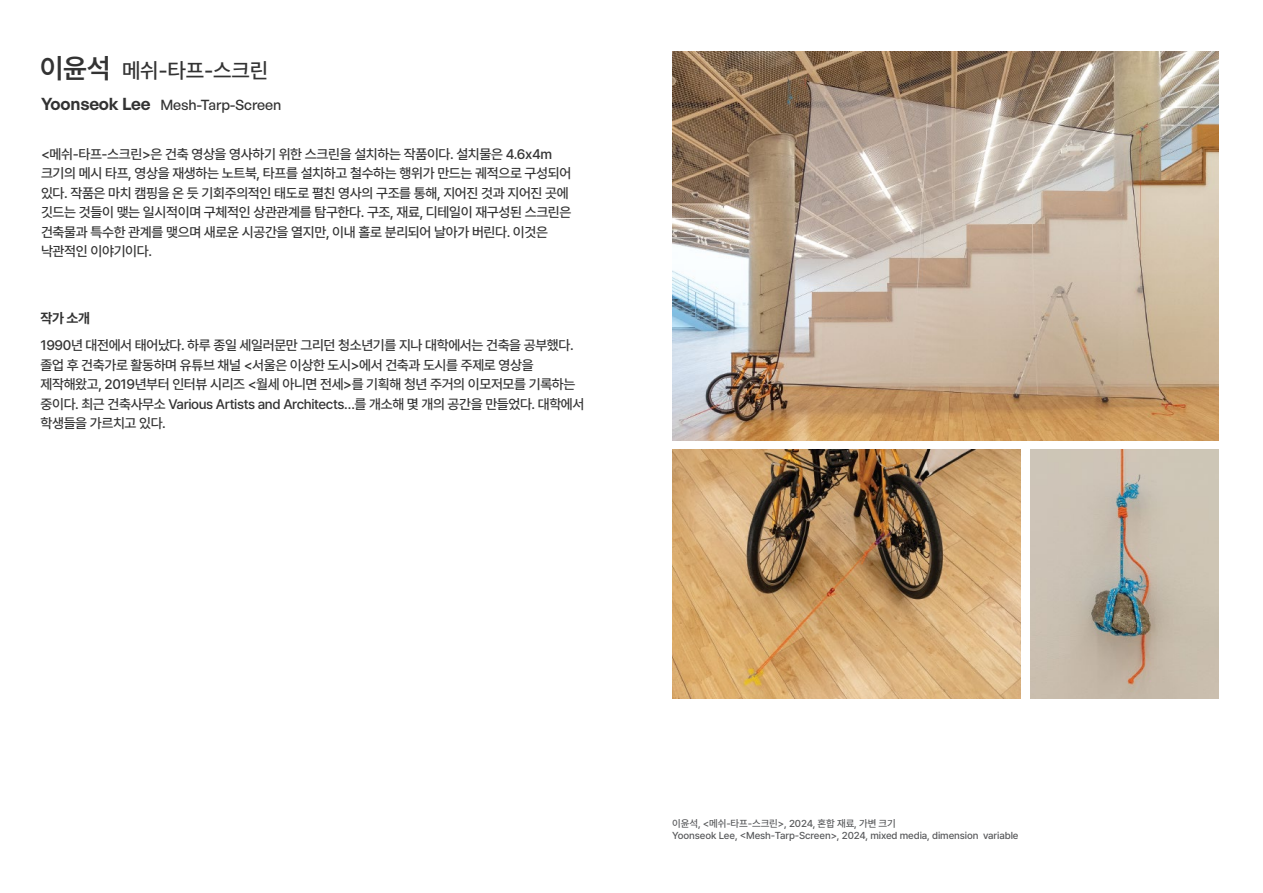
<style>
.page{position:relative;width:1263px;height:893px;background:#fff}
.page>*{position:absolute;margin:0;border:0;box-sizing:border-box;transform-origin:0 0}
.t1{font:500 21.3px "Pretendard";letter-spacing:-.01em;color:#333}
.t2{font:500 14.25px "General Sans";letter-spacing:-.01em;color:#333}
.t3{font:500 13.8px/19.5px "Pretendard";letter-spacing:-.025em;color:#333}
.t4{font:700 13.8px "Pretendard";color:#333}
.t5{font:500 10.05px/12px "Pretendard";letter-spacing:-.01em;color:#58595b}
.s1{font-weight:600;font-size:27.6px}
.s2{font-weight:600;font-size:16.95px}
</style>
<div class="page">
<img style="left:673px;top:51px;width:545px;height:390px">
<img style="left:1031px;top:449px;width:187px;height:250px">
<img style="left:673px;top:449px;width:348px;height:250px">
<h1 class="t1" style="left:40px;top:55px;width:230px"><span class="s1">이윤석</span> 메쉬-타프-스크린</h1>
<p class="t2" style="left:41px;top:96px;width:242px"><span class="s2">Yoonseok Lee</span> Mesh-Tarp-Screen</p>
<p class="t3" style="left:41px;top:144px;width:532px">&lt;메쉬-타프-스크린&gt;은 건축 영상을 영사하기 위한 스크린을 설치하는 작품이다. 설치물은 4.6x4m 크기의 메시 타프, 영상을 재생하는 노트북, 타프를 설치하고 철수하는 행위가 만드는 궤적으로 구성되어 있다. 작품은 마치 캠핑을 온 듯 기회주의적인 태도로 펼친 영사의 구조를 통해, 지어진 것과 지어진 곳에 깃드는 것들이 맺는 일시적이며 구체적인 상관관계를 탐구한다. 구조, 재료, 디테일이 재구성된 스크린은 건축물과 특수한 관계를 맺으며 새로운 시공간을 열지만, 이내 홀로 분리되어 날아가 버린다. 이것은 낙관적인 이야기이다.</p>
<p class="t4" style="left:41px;top:308px;width:51px">작가 소개</p>
<p class="t3" style="left:41px;top:335px;width:545px">1990년 대전에서 태어났다. 하루 종일 세일러문만 그리던 청소년기를 지나 대학에서는 건축을 공부했다. 졸업 후 건축가로 활동하며 유튜브 채널 &lt;서울은 이상한 도시&gt;에서 건축과 도시를 주제로 영상을 제작해왔고, 2019년부터 인터뷰 시리즈 &lt;월세 아니면 전세&gt;를 기획해 청년 주거의 이모저모를 기록하는 중이다. 최근 건축사무소 Various Artists and Architects…를 개소해 몇 개의 공간을 만들었다. 대학에서 학생들을 가르치고 있다.</p>
<p class="t5" style="left:672px;top:817px;width:348px">이윤석, &lt;메쉬-타프-스크린&gt;, 2024, 혼합 재료, 가변 크기<br>Yoonseok Lee, &lt;Mesh-Tarp-Screen&gt;, 2024, mixed media, dimension variable</p>
</div>
